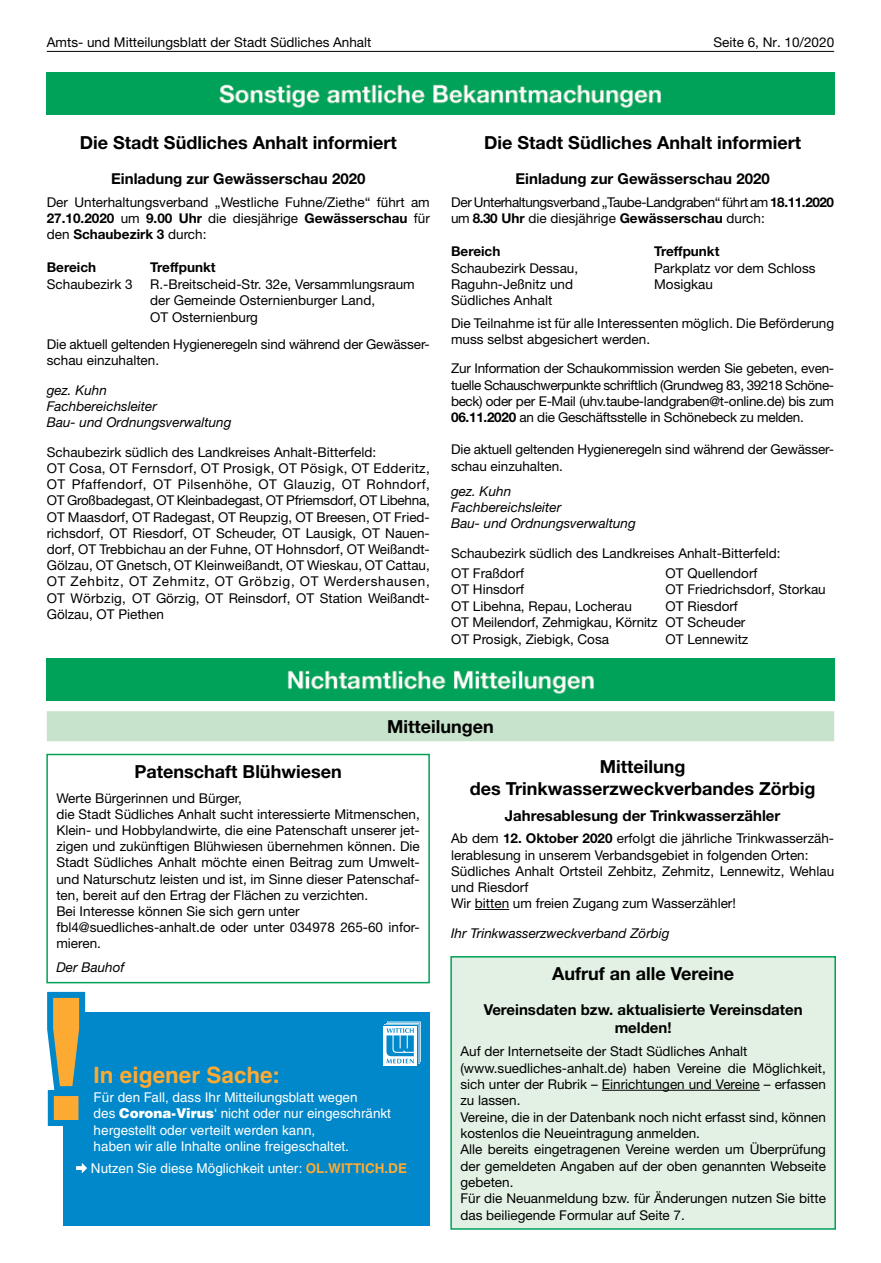
<style>
.page{position:relative;width:881px;height:1263px;background:#fff}
.page>*{position:absolute;margin:0;border:0;box-sizing:border-box;transform-origin:0 0}
.t1{font:700 22.5px "Helvetica LT";color:#fdaa33}
.t2{font:700 18px/21.6px "Helvetica Neue LT";color:#000;text-align:center}
.t3{font:700 15px/18.1px "Helvetica Neue LT";color:#000;text-align:center}
.t4{font:13.5px/16.2px "Helvetica Neue LT";color:#000}
.t5{font:13.5px/16.2px "Helvetica LT";color:#fff}
.t6{font:italic 13.5px/16.2px "Helvetica Neue LT";color:#000}
.t7{font:13.5px/16.2px "Helvetica Neue LT";letter-spacing:-.03em;color:#000}
.t8{font:13.5px/29.7px "Helvetica Neue LT";letter-spacing:-.02em;color:#000}
.t9{font:700 13.5px "Helvetica Neue LT";color:#000}
.s1{font-weight:700}
.s2{font-weight:900}
.s3{font-weight:700;color:#fdaa33}
</style>
<div class="page">
<hr style="left:47px;top:51px;width:786px;height:1px;background:#000">
<img style="left:47px;top:72px;width:786px;height:43px">
<div style="left:47px;top:711px;width:786px;height:30px;background:#c7e3cb"></div>
<img style="left:47px;top:658px;width:786px;height:42px">
<div style="left:451px;top:957px;width:383px;height:272px;background:#e3f1e4"></div>
<hr style="left:601px;top:1090px;width:158px;height:1px;background:#000">
<div style="left:450px;top:956px;width:385px;height:274px;border:2px solid #00a158"></div>
<div style="left:46px;top:754px;width:383px;height:229px;border:2px solid #00a158"></div>
<hr style="left:474px;top:909px;width:35px;height:1px;background:#000">
<div style="left:64px;top:1012px;width:365px;height:214px;background:#0088ca"></div>
<svg style="left:76px;top:1163px;width:11px;height:10px"></svg>
<div style="left:383px;top:1026px;width:33px;height:40px;background:#fff"></div>
<svg style="left:384px;top:1021px;width:37px;height:44px"></svg>
<svg style="left:47px;top:992px;width:39px;height:137px"></svg>
<p class="t4" style="left:47px;top:34px;width:326px">Amts- und Mitteilungsblatt der Stadt Südliches Anhalt</p>
<p class="t4" style="left:713px;top:34px;width:122px">Seite 6, Nr. 10/2020</p>
<h2 class="t2" style="left:80px;top:132px;width:318px">Die Stadt Südliches Anhalt informiert</h2>
<p class="t3" style="left:111px;top:169px;width:255px">Einladung zur Gewässerschau 2020</p>
<p class="t4" style="left:47px;top:194px;width:384px;text-align:justify">Der Unterhaltungsverband „Westliche Fuhne/Ziethe“ führt am <span class="s1">27.10.2020</span> um <span class="s1">9.00 Uhr</span> die diesjährige <span class="s1">Gewässerschau</span> für den <span class="s1">Schaubezirk 3</span> durch:</p>
<p class="t9" style="left:47px;top:259px;width:51px">Bereich</p>
<p class="t9" style="left:150px;top:259px;width:67px">Treffpunkt</p>
<p class="t4" style="left:47px;top:276px;width:87px">Schaubezirk 3</p>
<p class="t4" style="left:150px;top:275px;width:266px;line-height:16.6px">R.-Breitscheid-Str. 32e, Versammlungsraum der Gemeinde Osternienburger Land,<br>OT Osternienburg</p>
<p class="t4" style="left:47px;top:336px;width:384px">Die aktuell geltenden Hygieneregeln sind während der Gewässer&shy;schau einzuhalten.</p>
<p class="t6" style="left:47px;top:381px;width:186px">gez. Kuhn<br>Fachbereichsleiter<br>Bau- und Ordnungsverwaltung</p>
<p class="t4" style="left:47px;top:444px;width:384px">Schaubezirk südlich des Landkreises Anhalt-Bitterfeld:<br>OT Cosa, OT Fernsdorf, OT Prosigk, OT Pösigk, OT Edderitz, OT Pfaffendorf, OT Pilsenhöhe, OT Glauzig, OT Rohndorf, OT Großbadegast, OT Kleinbadegast, OT Pfriemsdorf, OT Libehna, OT Maasdorf, OT Radegast, OT Reupzig, OT Breesen, OT Fried&shy;richsdorf, OT Riesdorf, OT Scheuder, OT Lausigk, OT Nauen&shy;dorf, OT Trebbichau an der Fuhne, OT Hohnsdorf, OT Weißandt-Gölzau, OT Gnetsch, OT Kleinweißandt, OT Wieskau, OT Cattau, OT Zehbitz, OT Zehmitz, OT Gröbzig, OT Werdershausen, OT Wörbzig, OT Görzig, OT Reinsdorf, OT Station Weißandt-Gölzau, OT Piethen</p>
<h2 class="t2" style="left:484px;top:131px;width:318px">Die Stadt Südliches Anhalt informiert</h2>
<p class="t3" style="left:515px;top:169px;width:255px">Einladung zur Gewässerschau 2020</p>
<p class="t7" style="left:451px;top:194px;width:384px">Der Unterhaltungsverband „Taube-Landgraben“ führt am <span class="s1">18.11.2020 </span>um <span class="s1">8.30 Uhr</span> die diesjährige <span class="s1">Gewässerschau</span> durch:</p>
<p class="t9" style="left:451px;top:243px;width:51px">Bereich</p>
<p class="t9" style="left:654px;top:243px;width:67px">Treffpunkt</p>
<p class="t4" style="left:451px;top:259px;width:129px">Schaubezirk Dessau,<br>Raguhn-Jeßnitz und</p>
<p class="t4" style="left:654px;top:259px;width:163px">Parkplatz vor dem Schloss<br>Mosigkau</p>
<p class="t4" style="left:451px;top:289px;width:384px;line-height:22.2px">Südliches Anhalt<br>Die Teilnahme ist für alle Interessenten möglich. Die Beförderung</p>
<p class="t8" style="left:451px;top:324px;width:384px">muss selbst abgesichert werden.<br>Zur Information der Schaukommission werden Sie gebeten, even-</p>
<p class="t4" style="left:451px;top:377px;width:384px;text-align:justify">tuelle Schauschwerpunkte schriftlich (Grundweg 83, 39218 Schöne&shy;beck) oder per E-Mail (uhv.taube-landgraben@t-online.de) bis zum <span class="s1">06.11.2020</span> an die Geschäftsstelle in Schönebeck zu melden.</p>
<p class="t4" style="left:451px;top:441px;width:384px">Die aktuell geltenden Hygieneregeln sind während der Gewässer&shy;schau einzuhalten.</p>
<p class="t6" style="left:451px;top:483px;width:186px">gez. Kuhn<br>Fachbereichsleiter<br>Bau- und Ordnungsverwaltung</p>
<p class="t4" style="left:451px;top:543px;width:331px;line-height:19.6px">Schaubezirk südlich des Landkreises Anhalt-Bitterfeld:<br>OT Fraßdorf</p>
<p class="t4" style="left:665px;top:564px;width:93px">OT Quellendorf</p>
<p class="t4" style="left:451px;top:581px;width:75px">OT Hinsdorf</p>
<p class="t4" style="left:665px;top:581px;width:162px">OT Friedrichsdorf, Storkau</p>
<p class="t4" style="left:451px;top:598px;width:182px">OT Libehna, Repau, Locherau</p>
<p class="t4" style="left:451px;top:597px;width:296px;text-indent:214px">OT Riesdorf<br>OT Meilendorf, Zehmigkau, Körnitz OT Scheuder<br>OT Prosigk, Ziebigk, Cosa</p>
<p class="t4" style="left:665px;top:631px;width:84px">OT Lennewitz</p>
<h2 class="t2" style="left:387px;top:715px;width:108px">Mitteilungen</h2>
<h2 class="t2" style="left:134px;top:760px;width:208px">Patenschaft Blühwiesen</h2>
<p class="t4" style="left:56px;top:789px;width:365px">Werte Bürgerinnen und Bürger,<br>die Stadt Südliches Anhalt sucht interessierte Mitmenschen, Klein- und Hobbylandwirte, die eine Patenschaft unserer jet&shy;zigen und zukünftigen Blühwiesen übernehmen können. Die Stadt Südliches Anhalt möchte einen Beitrag zum Umwelt&shy;und Naturschutz leisten und ist, im Sinne dieser Patenschaf&shy;ten, bereit auf den Ertrag der Flächen zu verzichten.<br>Bei Interesse können Sie sich gern unter fbl4@suedliches-anhalt.de oder unter 034978 265-60 infor&shy;mieren.</p>
<p class="t6" style="left:56px;top:959px;width:70px">Der Bauhof</p>
<h1 class="t1" style="left:94px;top:1061px;width:188px">In eigener Sache:</h1>
<p class="t5" style="left:94px;top:1089px;width:299px">Für den Fall, dass Ihr Mitteilungsblatt wegen<br>des <span class="s2">Corona-Virus</span>‘ nicht oder nur eingeschränkt hergestellt oder verteilt werden kann,<br>haben wir alle Inhalte online freigeschaltet.</p>
<p class="t5" style="left:91px;top:1160px;width:317px">Nutzen Sie diese Möglichkeit unter: <span class="s3">OL.WITTICH.DE</span></p>
<h2 class="t2" style="left:469px;top:755px;width:347px">Mitteilung<br>des Trinkwasserzweckverbandes Zörbig</h2>
<p class="t3" style="left:504px;top:806px;width:277px">Jahresablesung der Trinkwasserzähler</p>
<p class="t4" style="left:451px;top:830px;width:384px">Ab dem <span class="s1">12. Oktober 2020</span> erfolgt die jährliche Trinkwasserzäh&shy;lerablesung in unserem Verbandsgebiet in folgenden Orten:<br>Südliches Anhalt Ortsteil Zehbitz, Zehmitz, Lennewitz, Wehlau und Riesdorf<br>Wir bitten um freien Zugang zum Wasserzähler!</p>
<p class="t6" style="left:451px;top:925px;width:220px">Ihr Trinkwasserzweckverband Zörbig</p>
<h2 class="t2" style="left:552px;top:962px;width:183px">Aufruf an alle Vereine</h2>
<p class="t3" style="left:483px;top:1000px;width:320px">Vereinsdaten bzw. aktualisierte Vereinsdaten melden!</p>
<p class="t4" style="left:460px;top:1043px;width:367px">Auf der Internetseite der Stadt Südliches Anhalt (www.suedliches-anhalt.de) haben Vereine die Möglichkeit, sich unter der Rubrik – Einrichtungen und Vereine – erfassen zu lassen.<br>Vereine, die in der Datenbank noch nicht erfasst sind, können kostenlos die Neueintragung anmelden.<br>Alle bereits eingetragenen Vereine werden um Überprüfung der gemeldeten Angaben auf der oben genannten Webseite gebeten.<br>Für die Neuanmeldung bzw. für Änderungen nutzen Sie bitte das beiliegende Formular auf Seite 7.</p>
</div>
